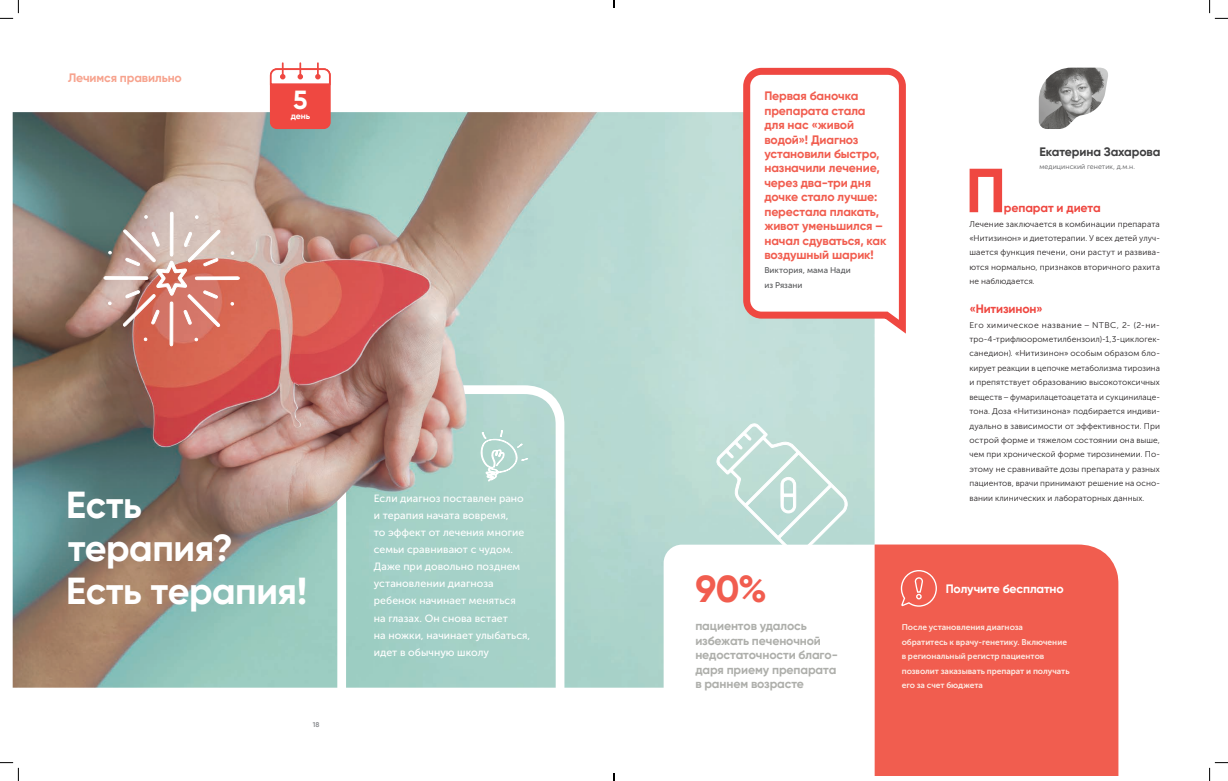
<style>
.page{position:relative;width:1228px;height:781px;background:#fff}
.page>*{position:absolute;margin:0;border:0;box-sizing:border-box;transform-origin:0 0}
.t1{font:700 62.12px "Gilroy";color:#ef4841}
.t2{font:700 37.62px/43.2px "Gilroy";letter-spacing:-.015em;color:#fff}
.t3{font:700 37.62px "Gilroy";color:#f15d4f}
.t4{font:700 26.25px "Gilroy";color:#fff}
.t5{font:700 12.25px/14.4px "Gilroy";letter-spacing:-.01em;color:#f15d4f}
.t6{font:700 12.25px/14.4px "Gilroy";letter-spacing:-.01em;color:#aeafab}
.t7{font:700 12.25px "Gilroy";letter-spacing:-.01em;color:#ef4841}
.t8{font:700 12.25px "Gilroy";letter-spacing:-.01em;color:#3e3e3f}
.t9{font:700 12.25px "Gilroy";letter-spacing:-.01em;color:#fff}
.t10{font:700 12.25px "Gilroy";letter-spacing:-.01em;color:#f7a38e}
.t11{font:10.5px/17.1px "Museo Sans Cyrl 500";letter-spacing:.005em;color:#fff}
.t12{font:700 8.75px "Gilroy";color:#fff}
.t13{font:8.31px/14.4px "Museo Sans Cyrl 300";letter-spacing:.01em;color:#231f20;text-align:justify}
.t14{font:8.31px/14.4px "Museo Sans Cyrl 700";letter-spacing:-.005em;color:#fdebe3}
.t15{font:8.31px/14.4px "Museo Sans Cyrl 500";letter-spacing:.005em;color:#57585a}
.t16{font:7px "Museo Sans Cyrl 300";letter-spacing:.01em;color:#57585a}
.t17{font:700 7px "Gilroy";color:#939598}
</style>
<div class="page">
<img style="left:13px;top:112px;width:861px;height:576px">
<svg style="left:333px;top:381px;width:236px;height:307px;background:#aed5cd"></svg>
<div style="left:271px;top:69px;width:59px;height:59px;background:#ef4841;border-radius:6px"></div>
<div style="left:270px;top:68px;width:61px;height:61px;border:2px solid #ef4841;border-radius:6px"></div>
<svg style="left:269px;top:63px;width:62px;height:23px"></svg>
<svg style="left:481px;top:415px;width:47px;height:67px;background:#badbd3"></svg>
<img style="left:284px;top:332px;width:183px;height:189px">
<svg style="left:104px;top:212px;width:135px;height:207px;background:#c38276"></svg>
<svg style="left:660px;top:541px;width:210px;height:147px"></svg>
<svg style="left:739px;top:67px;width:167px;height:269px"></svg>
<svg style="left:716px;top:375px;width:132px;height:260px"></svg>
<img style="left:1038px;top:68px;width:70px;height:61px">
<div style="left:870px;top:540px;width:249px;height:235px;background:#f15d4f"></div>
<svg style="left:900px;top:569px;width:37px;height:38px"></svg>
<svg style="left:0;top:0;width:19px;height:19px"></svg>
<svg style="left:0;top:762px;width:19px;height:19px"></svg>
<svg style="left:1209px;top:0;width:18px;height:19px"></svg>
<svg style="left:1209px;top:762px;width:18px;height:19px"></svg>
<svg style="left:613px;top:0;width:2px;height:8px"></svg>
<svg style="left:613px;top:773px;width:2px;height:8px"></svg>
<h3 class="t10" style="left:68px;top:70px;width:115px">Лечимся правильно</h3>
<h3 class="t4" style="left:293px;top:83px;width:16px">5</h3>
<p class="t12" style="left:291px;top:111px;width:21px">день</p>
<h2 class="t2" style="left:66px;top:483px;width:242px">Eсть терапия?<br>Eсть терапия!</h2>
<p class="t17" style="left:313px;top:720px;width:8px">18</p>
<p class="t11" style="left:374px;top:490px;width:158px">Если диагноз поставлен рано и терапия начата вовремя,<br>то эффект от лечения многие семьи сравнивают с чудом.<br>Даже при довольно позднем установлении диагноза ребенок начинает меняться<br>на глазах. Он снова встает<br>на ножки, начинает улыбаться, идет в обычную школу</p>
<h3 class="t5" style="left:764px;top:89px;width:124px">Первая баночка препарата стала для нас «живой водой»! Диагноз установили быстро, назначили лечение, через два-три дня дочке стало лучше: перестала плакать, живот уменьшился – начал сдуваться, как воздушный шарик!</h3>
<p class="t15" style="left:764px;top:263px;width:88px">Виктория, мама Нади из Рязани</p>
<h3 class="t8" style="left:1039px;top:144px;width:122px">Екатерина Захарова</h3>
<p class="t16" style="left:1039px;top:163px;width:97px">медицинский генетик, д.м.н.</p>
<h1 class="t1" style="left:965px;top:152px;width:42px">П</h1>
<h3 class="t7" style="left:1003px;top:200px;width:98px">репарат и диета</h3>
<p class="t13" style="left:969px;top:217px;width:192px">Лечение заключается в комбинации препарата «Нитизинон» и диетотерапии. У всех детей улуч&shy;шается функция печени, они растут и развива&shy;ются нормально, признаков вторичного рахита не наблюдается.</p>
<h3 class="t7" style="left:969px;top:301px;width:75px">«Нитизинон»</h3>
<p class="t13" style="left:969px;top:318px;width:192px">Его химическое название – NTBC, 2- (2-ни&shy;тро‑4-трифлюорометилбензоил)-1,3-циклогек&shy;санедион). «Нитизинон» особым образом бло&shy;кирует реакции в цепочке метаболизма тирозина и препятствует образованию высокотоксичных веществ – фумарилацетоацетата и сукцинилаце&shy;тона. Доза «Нитизинона» подбирается индиви&shy;дуально в зависимости от эффективности. При острой форме и тяжелом состоянии она выше, чем при хронической форме тирозинемии. По&shy;этому не сравнивайте дозы препарата у разных пациентов, врачи принимают решение на осно&shy;вании клинических и лабораторных данных.</p>
<h2 class="t3" style="left:695px;top:565px;width:73px">90%</h2>
<h3 class="t6" style="left:695px;top:619px;width:144px">пациентов удалось избежать печеночной недостаточности благо&shy;даря приему препарата в раннем возрасте</h3>
<h3 class="t9" style="left:945px;top:580px;width:120px">Получите бесплатно</h3>
<p class="t14" style="left:901px;top:620px;width:169px">После установления диагноза обратитесь к врачу-генетику. Включение в региональный регистр пациентов позволит заказывать препарат и получать его за счет бюджета</p>
</div>
